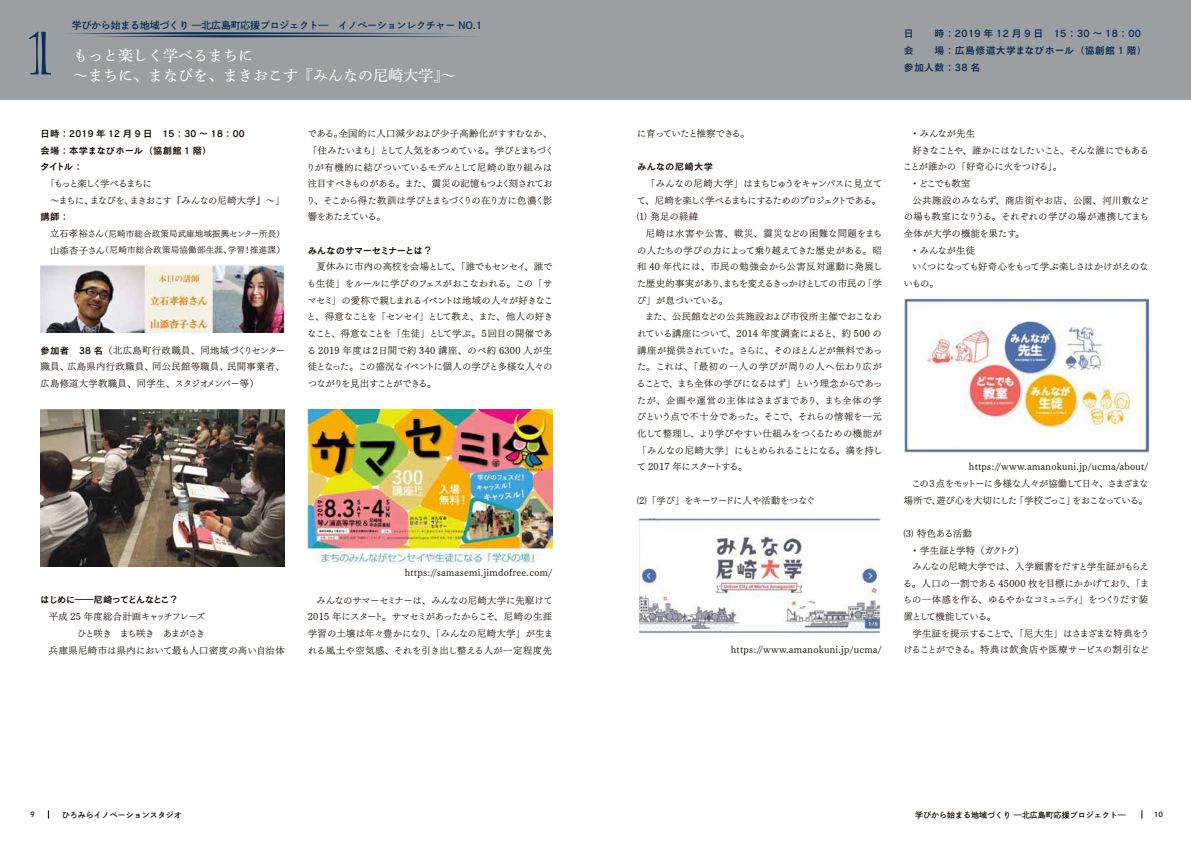
<style>
.page{position:relative;width:1191px;height:842px;background:#fff}
.page>*{position:absolute;margin:0;border:0;box-sizing:border-box;transform-origin:0 0}
.t1{font:65px "Viva Std";color:#0b2f56}
.t2{font:15px/20px "FOT DNP Shuei Min Pr 6 M";color:#fff}
.t3{font:10px "FOT DNP Shuei Go Gin Std B";letter-spacing:-.025em;color:#0b2f56}
.t4{font:9.9px/16.7px "Cezanne Pro DB";letter-spacing:.03em;color:#0b2f56}
.t5{font:9.4px/16.7px "UD Mincho Pr 6 L";letter-spacing:-.025em;color:#140700;text-align:justify}
.t6{font:9.4px/16.7px "UD Mincho Pr 6 L";letter-spacing:-.045em;color:#140700}
.t7{font:9.4px/16.7px "UD Mincho Pr 6 L";letter-spacing:-.065em;color:#140700}
.t8{font:9.4px/16.7px "UD Mincho Pr 6 L";letter-spacing:-.1em;color:#140700}
.t9{font:9.4px "UD Mincho Pr 6 L";letter-spacing:.03em;color:#140700}
.t10{font:9.4px "UD Mincho Pr 6 L";letter-spacing:-.005em;color:#140700}
.t11{font:9.4px/16.7px "Cezanne Pro DB";letter-spacing:.03em;color:#140700}
.t12{font:9.4px "UD Mincho Pr 6 L";letter-spacing:-.07em;color:#140700}
.t13{font:9.4px "UD Mincho Pr 6 L";letter-spacing:.04em;color:#140700}
.t14{font:9.4px "UD Mincho Pr 6 L";letter-spacing:-.05em;color:#140700}
.t15{font:9.4px "Cezanne Pro DB";letter-spacing:-.11em;color:#140700}
.t16{font:9.4px "Cezanne Pro DB";letter-spacing:-.05em;color:#140700}
.t17{font:9.4px "UD Mincho Pr 6 L";letter-spacing:.01em;color:#140700}
.t18{font:9.4px "Cezanne Pro DB";letter-spacing:.02em;color:#140700}
.t19{font:9.4px "Cezanne Pro DB";color:#140700}
.t20{font:8.5px/16.7px "UD Mincho Pr 6 L";letter-spacing:.015em;color:#140700}
.t21{font:8px "FOT DNP Shuei Go Gin Std B";color:#140700}
.t22{font:7.1px "FOT DNP Shuei Go Gin Std B";color:#140700}
.s1{font-size:9.4px}
.s2{font-family:"Cezanne Pro DB"}
</style>
<div class="page">
<div style="left:0;top:0;width:1191px;height:99px;background:#9c9fa2"></div>
<svg style="left:69px;top:32px;width:409px;height:5px"></svg>
<img style="left:40px;top:409px;width:245px;height:158px">
<img style="left:308px;top:409px;width:244px;height:157px">
<img style="left:637px;top:517px;width:244px;height:116px">
<img style="left:904px;top:298px;width:244px;height:154px">
<img style="left:40px;top:264px;width:245px;height:68px">
<h1 class="t1" style="left:27px;top:19px;width:27px">1</h1>
<p class="t3" style="left:72px;top:18px;width:412px">学びから始まる地域づくり ̶北広島町応援プロジェクト̶　イノベーションレクチャー NO.1</p>
<h2 class="t2" style="left:73px;top:43px;width:384px">もっと楽しく学べるまちに<br>～まちに、まなびを、まきおこす『みんなの尼崎大学』～</h2>
<p class="t11" style="left:40px;top:125px;width:206px">日時：2019 年 12 月 9 日　15：30 ～ 18：00会場：本学まなびホール（協創館 1 階）<br>タイトル：</p>
<p class="t8" style="left:50px;top:175px;width:236px;text-indent:-10px">　「もっと楽しく学べるまちに<br>〜まちに、まなびを、まきおこす『みんなの尼崎大学』〜」</p>
<p class="t19" style="left:40px;top:211px;width:30px">講師：</p>
<p class="t20" style="left:40px;top:225px;width:246px"><span class="s1">　立石孝裕さん</span>（尼崎市総合政策局武庫地域振興センター所長）<span class="s1">　山添杏子さん</span>（尼崎市総合政策局協働部生涯、学習！推進課）</p>
<p class="t5" style="left:40px;top:341px;width:246px"><span class="s2">参加者　38 名</span>（北広島町行政職員、同地域づくりセンター職員、広島県内行政職員、同公民館等職員、民間事業者、広島修道大学教職員、同学生、スタジオメンバー等）</p>
<p class="t6" style="left:306px;top:125px;width:249px">である。全国的に人口減少および少子高齢化がすすむなか、「住みたいまち」として人気をあつめている。学びとまちづくりが有機的に結びついているモデルとして尼崎の取り組みは注目すべきものがある。また、震災の記憶もつよく刻されており、そこから得た教訓は学びとまちづくりの在り方に色濃く影響をあたえている。</p>
<p class="t16" style="left:308px;top:244px;width:126px">みんなのサマーセミナーとは？</p>
<p class="t5" style="left:307px;top:258px;width:248px;text-indent:10px">夏休みに市内の高校を会場として、「誰でもセンセイ、誰でも生徒」をルールに学びのフェスがおこなわれる。この「サマセミ」の愛称で親しまれるイベントは地域の人々が好きなこと、得意なことを「センセイ」として教え、また、他人の好きなこと、得意なことを「生徒」として学ぶ。５回目の開催である 2019 年度は２日間で約 340 講座、のべ約 6300 人が生徒となった。この盛況なイベントに個人の学びと多様な人々のつながりを見出すことができる。</p>
<p class="t15" style="left:40px;top:594px;width:140px">はじめに――尼崎ってどんなとこ？</p>
<p class="t5" style="left:49px;top:608px;width:237px;text-align:left">平成 25 年度総合計画キャッチフレーズ<br>　　　ひと咲き　まち咲き　あまがさき<br>兵庫県尼崎市は県内において最も人口密度の高い自治体</p>
<p class="t9" style="left:405px;top:564px;width:149px">https://samasemi.jimdofree.com/</p>
<p class="t5" style="left:308px;top:591px;width:247px;text-indent:9px">みんなのサマーセミナーは、みんなの尼崎大学に先駆けて2015 年にスタート。サマセミがあったからこそ、尼崎の生涯学習の土壌は年々豊かになり、「みんなの尼崎大学」が生まれる風土や空気感、それを引き出し整える人が一定程度先</p>
<p class="t4" style="left:904px;top:25px;width:245px">日　　時：2019 年 12 月 9 日　15：30 ～ 18：00会　　場：広島修道大学まなびホール（協創館 1 階）参加人数：38 名</p>
<p class="t12" style="left:637px;top:125px;width:115px">に育っていたと推察できる。</p>
<p class="t18" style="left:637px;top:161px;width:77px">みんなの尼崎大学</p>
<p class="t7" style="left:637px;top:175px;width:247px;text-indent:9px">「みんなの尼崎大学」はまちじゅうをキャンパスに見立てて、尼崎を楽しく学べるまちにするためのプロジェクトである。<br>⑴ 発足の経緯</p>
<p class="t5" style="left:637px;top:224px;width:247px;text-indent:9px">尼崎は水害や公害、戦災、震災などの困難な問題をまちの人たちの学びの力によって乗り越えてきた歴史がある。昭和 40 年代には、市民の勉強会から公害反対運動に発展した歴史的事実があり、まちを変えるきっかけとしての市民の「学び」が息づいている。</p>
<p class="t5" style="left:636px;top:308px;width:248px;text-indent:9px">また、公民館などの公共施設および市役所主催でおこなわれている講座について、2014 年度調査によると、約 500 の講座が提供されていた。さらに、そのほとんどが無料であった。これは、「最初の一人の学びが周りの人へ伝わり広がることで、まち全体の学びになるはず」という理念からであったが、企画や運営の主体はさまざまであり、まち全体の学びという点で不十分であった。そこで、それらの情報を一元化して整理し、より学びやすい仕組みをつくるための機能が「みんなの尼崎大学」にもとめられることになる。満を持して 2017 年にスタートする。</p>
<p class="t14" style="left:637px;top:492px;width:179px">⑵「学び」をキーワードに人や活動をつなぐ</p>
<p class="t9" style="left:731px;top:642px;width:152px">https://www.amanokuni.jp/ucma/</p>
<p class="t5" style="left:910px;top:125px;width:67px">・みんなが先生</p>
<p class="t12" style="left:912px;top:142px;width:238px">好きなことや、誰かにはなしたいこと、そんな誰にでもある</p>
<p class="t5" style="left:903px;top:158px;width:161px">ことが誰かの「好奇心に火をつける」。</p>
<p class="t5" style="left:910px;top:174px;width:62px">・どこでも教室</p>
<p class="t13" style="left:912px;top:192px;width:238px">公共施設のみならず、商店街やお店、公園、河川敷など</p>
<p class="t5" style="left:903px;top:208px;width:247px">の場も教室になりうる。それぞれの学びの場が連携してまち</p>
<p class="t17" style="left:904px;top:225px;width:122px">全体が大学の機能を果たす。</p>
<p class="t5" style="left:910px;top:241px;width:67px">・みんなが生徒</p>
<p class="t7" style="left:912px;top:258px;width:238px">いくつになっても好奇心をもって学ぶ楽しさはかけがえのな</p>
<p class="t5" style="left:903px;top:274px;width:37px">いもの。</p>
<p class="t5" style="left:904px;top:458px;width:246px;text-align:right">https://www.amanokuni.jp/ucma/about/<br>この３点をモットーに多様な人々が協働して日々、さまざまな場所で、遊び心を大切にした「学校ごっこ」をおこなっている。</p>
<p class="t5" style="left:904px;top:524px;width:70px">⑶ 特色ある活動</p>
<p class="t8" style="left:910px;top:541px;width:116px">・学生証と学特（ガクトク）</p>
<p class="t5" style="left:912px;top:557px;width:238px">みんなの尼崎大学では、入学願書をだすと学生証がもらえ</p>
<p class="t10" style="left:903px;top:575px;width:248px">る。人口の一割である 45000 枚を目標にかかげており、「ま</p>
<p class="t6" style="left:903px;top:591px;width:247px">ちの一体感を作る、ゆるやかなコミュニティ」をつくりだす装</p>
<p class="t8" style="left:904px;top:607px;width:94px">置として機能している。</p>
<p class="t5" style="left:912px;top:624px;width:239px">学生証を提示することで、「尼大生」はさまざまな特典をう</p>
<p class="t10" style="left:903px;top:642px;width:247px">けることができる。特典は飲食店や医療サービスの割引など</p>
<p class="t22" style="left:30px;top:809px;width:6px">9</p>
<p class="t21" style="left:62px;top:809px;width:121px">ひろみらイノベーションスタジオ</p>
<p class="t21" style="left:915px;top:809px;width:212px">学びから始まる地域づくり ̶北広島町応援プロジェクト̶</p>
<p class="t22" style="left:1154px;top:809px;width:11px">10</p>
</div>
